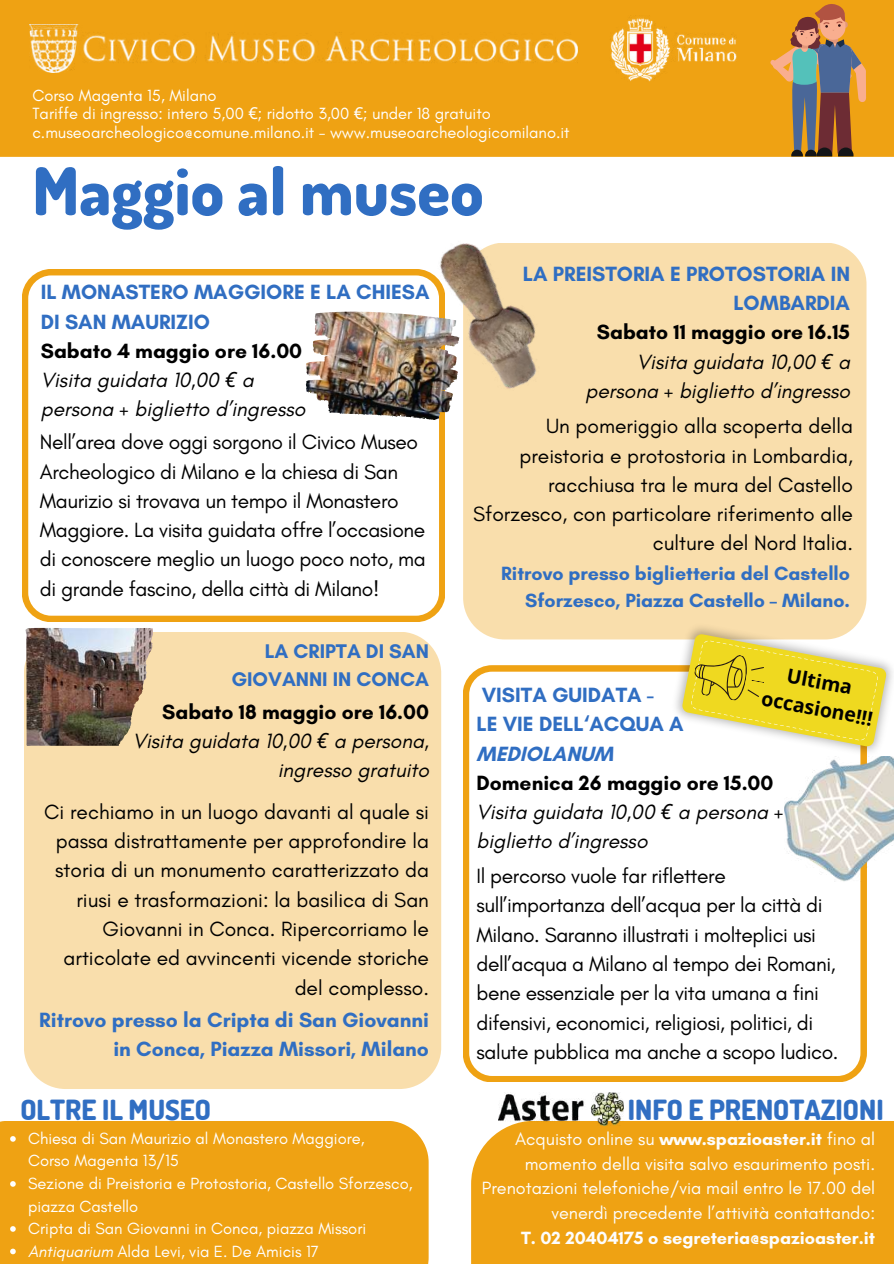
<style>
.page{position:relative;width:894px;height:1264px;background:#fff}
.page>*{position:absolute;margin:0;border:0;box-sizing:border-box;transform-origin:0 0}
.t1{font:800 66px "Dosis";color:#306ec2}
.t2{font:800 27.75px "Dosis";color:#306ec2}
.t3{font:21px/29.2px "Glacial Indifference";letter-spacing:-.02em;color:#000}
.t4{font:21px/29.2px "Glacial Indifference";color:#000;text-align:right}
.t5{font:italic 21px/29.2px "Glacial Indifference";color:#000}
.t6{font:700 21px/29.2px "Glacial Indifference";color:#306ec2}
.t7{font:700 20.1px/28.2px "Glacial Indifference";color:#306ec2;text-align:right}
.t8{font:700 19.5px/27px "Glacial Indifference";color:#306ec2;text-align:right}
.t9{font:700 19.5px/27px "Open Sans";color:#000;text-align:center}
.t10{font:18px/24.8px "Glacial Indifference";color:#fdfdfd;text-align:right}
.t11{font:700 18px "Glacial Indifference";color:#fdfdfd}
.t12{font:16.5px/22.5px "Glacial Indifference";color:#fff}
.s1{font-family:"Noto Sans"}
.s2{font-weight:700;font-style:normal}
.s3{font-style:italic}
.s4{font-weight:700}
</style>
<div class="page">
<div style="left:0;top:0;width:893px;height:157px;background:#efa213"></div>
<img style="left:29px;top:25px;width:548px;height:47px">
<img style="left:610px;top:17px;width:127px;height:64px">
<svg style="left:770px;top:4px;width:95px;height:152px"></svg>
<div style="left:0;top:1121px;width:428px;height:142px;background:#efa213"></div>
<div style="left:471px;top:1120px;width:422px;height:143px;background:#efa213"></div>
<svg style="left:22px;top:269px;width:423px;height:352px"></svg>
<div style="left:463px;top:243px;width:403px;height:396px;background:#f9deac"></div>
<img style="left:498px;top:1092px;width:125px;height:32px">
<div style="left:24px;top:631px;width:417px;height:457px;background:#f9deac"></div>
<img style="left:26px;top:628px;width:127px;height:118px">
<svg style="left:463px;top:665px;width:403px;height:417px"></svg>
<img style="left:398px;top:243px;width:179px;height:160px">
<img style="left:784px;top:761px;width:109px;height:124px">
<svg style="left:10px;top:1136px;width:6px;height:5px"></svg>
<svg style="left:10px;top:1181px;width:6px;height:5px"></svg>
<svg style="left:10px;top:1226px;width:6px;height:5px"></svg>
<svg style="left:10px;top:1248px;width:6px;height:6px"></svg>
<img style="left:667px;top:619px;width:226px;height:142px">
<svg style="left:681px;top:633px;width:206px;height:114px"></svg>
<p class="t12" style="left:32px;top:87px;width:538px;line-height:18px">Corso Magenta 15, Milano<br>Tariffe di ingresso: intero 5,00 <span class="s1">€</span>; ridotto 3,00 <span class="s1">€</span>; under 18 gratuito c.museoarcheologico@comune.milano.it - www.museoarcheologicomilano.it</p>
<h1 class="t1" style="left:32px;top:147px;width:452px">Maggio al museo</h1>
<p class="t6" style="left:41px;top:277px;width:390px">IL MONASTERO MAGGIORE E LA CHIESA<br>DI SAN MAURIZIO</p>
<p class="t5" style="left:41px;top:336px;width:266px"><span class="s2">Sabato 4 maggio ore 16.00<br></span>Visita guidata 10,00 <span class="s1">€</span> a persona + biglietto d’ingresso</p>
<p class="t3" style="left:40px;top:427px;width:387px">Nell’area dove oggi sorgono il Civico Museo Archeologico di Milano e la chiesa di San Maurizio si trovava un tempo il Monastero Maggiore. La visita guidata offre l’occasione di conoscere meglio un luogo poco noto, ma di grande fascino, della città di Milano!</p>
<p class="t7" style="left:231px;top:636px;width:199px">LA CRIPTA DI SAN<br>GIOVANNI IN CONCA</p>
<p class="t5" style="left:133px;top:697px;width:298px;text-align:right"><span class="s2">Sabato 18 maggio ore 16.00<br></span>Visita guidata 10,00 <span class="s1">€</span> a persona, ingresso gratuito</p>
<p class="t4" style="left:44px;top:797px;width:386px">Ci rechiamo in un luogo davanti al quale si passa distrattamente per approfondire la storia di un monumento caratterizzato da riusi e trasformazioni: la basilica di San Giovanni in Conca. Ripercorriamo le articolate ed avvincenti vicende storiche del complesso.</p>
<p class="t6" style="left:39px;top:1004px;width:391px;text-align:right">Ritrovo presso la Cripta di San Giovanni in Conca, Piazza Missori, Milano</p>
<h2 class="t2" style="left:20px;top:1091px;width:192px">OLTRE IL MUSEO</h2>
<p class="t12" style="left:28px;top:1126px;width:386px">Chiesa di San Maurizio al Monastero Maggiore,<br>Corso Magenta 13/15<br>Sezione di Preistoria e Protostoria, Castello Sforzesco, piazza Castello<br>Cripta di San Giovanni in Conca, piazza Missori <span class="s3">Antiquarium</span> Alda Levi, via E. De Amicis 17</p>
<p class="t6" style="left:522px;top:259px;width:329px;text-align:right">LA PREISTORIA E PROTOSTORIA IN<br>LOMBARDIA</p>
<p class="t5" style="left:585px;top:317px;width:266px;text-align:right"><span class="s2">Sabato 11 maggio ore 16.15<br></span>Visita guidata 10,00 <span class="s1">€</span> a persona + biglietto d’ingresso</p>
<p class="t4" style="left:473px;top:411px;width:381px">Un pomeriggio alla scoperta della preistoria e protostoria in Lombardia, racchiusa tra le mura del Castello Sforzesco, con particolare riferimento alle culture del Nord Italia.</p>
<p class="t8" style="left:501px;top:559px;width:350px">Ritrovo presso biglietteria del Castello<br>Sforzesco, Piazza Castello – Milano.</p>
<p class="t9" style="left:769px;top:657px;width:114px;rotate:11deg">Ultima occasione!!!</p>
<p class="t6" style="left:476px;top:680px;width:208px">VISITA GUIDATA -<br>LE VIE DELL‘ACQUA A<br>MEDIOLANUM</p>
<p class="t5" style="left:476px;top:767px;width:308px"><span class="s2">Domenica 26 maggio ore 15.00<br></span>Visita guidata 10,00 <span class="s1">€</span> a persona + biglietto d’ingresso</p>
<p class="t3" style="left:476px;top:861px;width:363px">Il percorso vuole far riflettere sull’importanza dell’acqua per la città di Milano. Saranno illustrati i molteplici usi dell’acqua a Milano al tempo dei Romani, bene essenziale per la vita umana a fini difensivi, economici, religiosi, politici, di salute pubblica ma anche a scopo ludico.</p>
<h2 class="t2" style="left:627px;top:1091px;width:257px">INFO E PRENOTAZIONI</h2>
<p class="t10" style="left:481px;top:1126px;width:395px">Acquisto online su <span class="s4">www.spazioaster.it</span> fino al momento della visita salvo esaurimento posti.<br>Prenotazioni telefoniche/via mail entro le 17.00 del venerdì precedente l’attività contattando:</p>
<p class="t11" style="left:521px;top:1226px;width:355px">T. 02 20404175 o segreteria@spazioaster.it</p>
</div>
